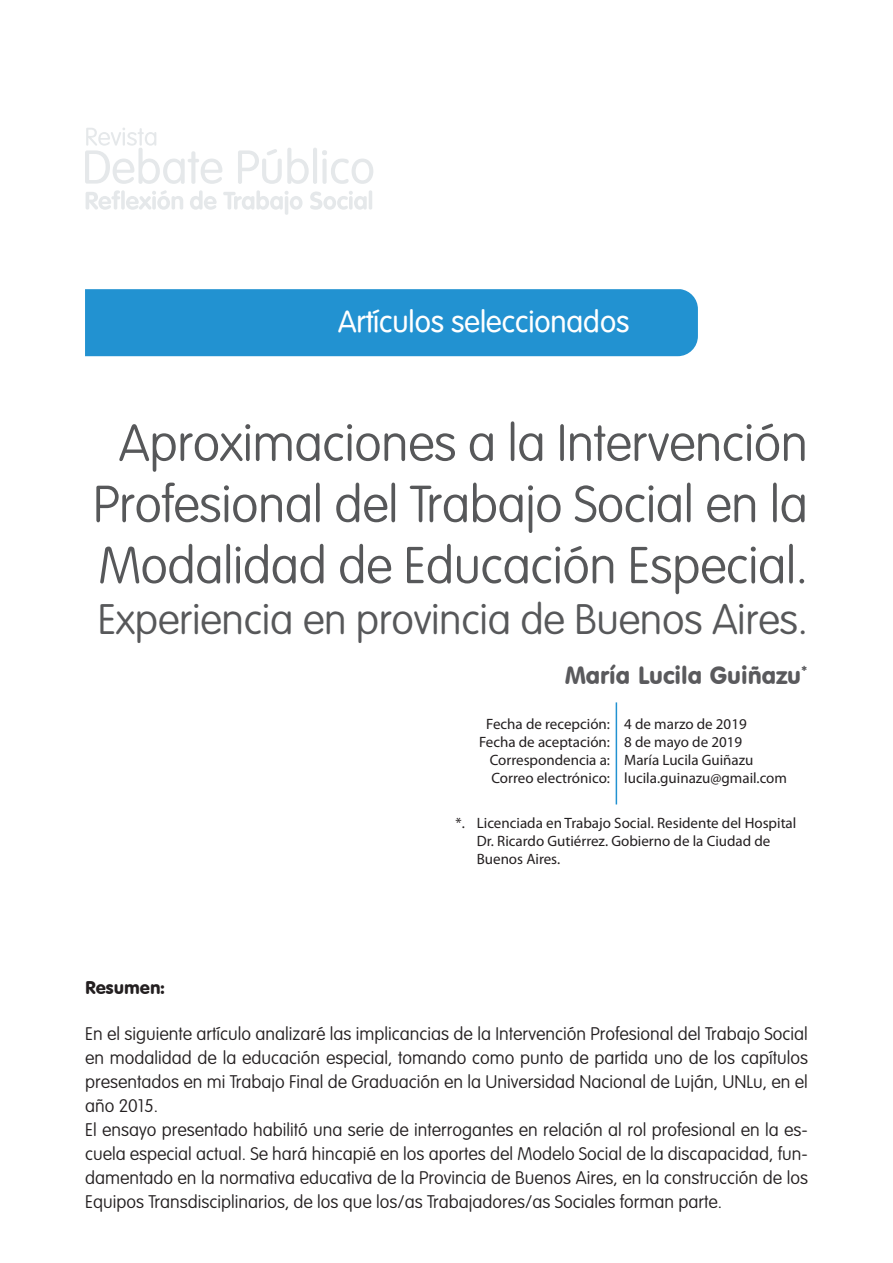
<style>
.page{position:relative;width:893px;height:1263px;background:#fff}
.page>*{position:absolute;margin:0;border:0;box-sizing:border-box;transform-origin:0 0}
.t1{font:100 51px/61.2px "VAG Rounded Std";letter-spacing:-.01em;color:#57585a;text-align:center}
.t2{font:100 42px "VAG Rounded Std";letter-spacing:-.01em;color:#57585a}
.t3{font:30px "VAG Rounded Lt Normal";color:#fff}
.t4{font:24px "VAG Rounded BT";color:#5a5a5d}
.t5{font:100 18px/24px "VAG Rounded Std";color:#231f20}
.t6{font:18px "VAG Rounded BT";color:#231f20}
.t7{font:15px/18px "Myriad Pro";color:#231f20}
</style>
<div class="page">
<div style="left:85px;top:289px;width:613px;height:67px;background:#2292d1"></div>
<svg style="left:85px;top:128px;width:137px;height:56px"></svg>
<svg style="left:238px;top:148px;width:71px;height:36px"></svg>
<hr style="left:313px;top:148px;width:4px;height:36px;background:#e5e8ea;border-radius:2px">
<svg style="left:322px;top:150px;width:51px;height:34px"></svg>
<svg style="left:86px;top:190px;width:34px;height:20px"></svg>
<hr style="left:121px;top:190px;width:4px;height:20px;background:#e5e8ea;border-radius:2px">
<svg style="left:126px;top:190px;width:57px;height:20px"></svg>
<svg style="left:190px;top:190px;width:27px;height:20px"></svg>
<svg style="left:223px;top:190px;width:80px;height:25px"></svg>
<svg style="left:310px;top:191px;width:57px;height:19px"></svg>
<hr style="left:369px;top:190px;width:3px;height:20px;background:#e5e8ea;border-radius:2px">
<hr style="left:616px;top:702px;width:1px;height:102px;background:#2292d1">
<h3 class="t3" style="left:338px;top:304px;width:293px">Artículos seleccionados</h3>
<h1 class="t1" style="left:93px;top:414px;width:716px">Aproximaciones a la Intervención<br>Profesional del Trabajo Social en la<br>Modalidad de Educación Especial.</h1>
<h2 class="t2" style="left:98px;top:595px;width:712px">Experiencia en provincia de Buenos Aires.</h2>
<h3 class="t4" style="left:565px;top:660px;width:244px">María Lucila Guiñazu<sup>*</sup></h3>
<p class="t7" style="left:479px;top:715px;width:132px;text-align:right">Fecha de recepción:<br>Fecha de aceptación:<br>Correspondencia a:<br>Correo electrónico:</p>
<p class="t7" style="left:624px;top:715px;width:164px">4 de marzo de 2019<br>8 de mayo de 2019<br>María Lucila Guiñazu lucila.guinazu@gmail.com</p>
<p class="t7" style="left:477px;top:815px;width:321px;text-indent:-21px">*. Licenciada en Trabajo Social. Residente del Hospital<br>Dr. Ricardo Gutiérrez. Gobierno de la Ciudad de<br>Buenos Aires.</p>
<p class="t6" style="left:85px;top:976px;width:81px">Resumen:</p>
<p class="t5" style="left:85px;top:1022px;width:724px">En el siguiente artículo analizaré las implicancias de la Intervención Profesional del Trabajo Social en modalidad de la educación especial, tomando como punto de partida uno de los capítulos presentados en mi Trabajo Final de Graduación en la Universidad Nacional de Luján, UNLu, en el año 2015.<br>El ensayo presentado habilitó una serie de interrogantes en relación al rol profesional en la es&shy;cuela especial actual. Se hará hincapié en los aportes del Modelo Social de la discapacidad, fun&shy;damentado en la normativa educativa de la Provincia de Buenos Aires, en la construcción de los Equipos Transdisciplinarios, de los que los/as Trabajadores/as Sociales forman parte.</p>
</div>
